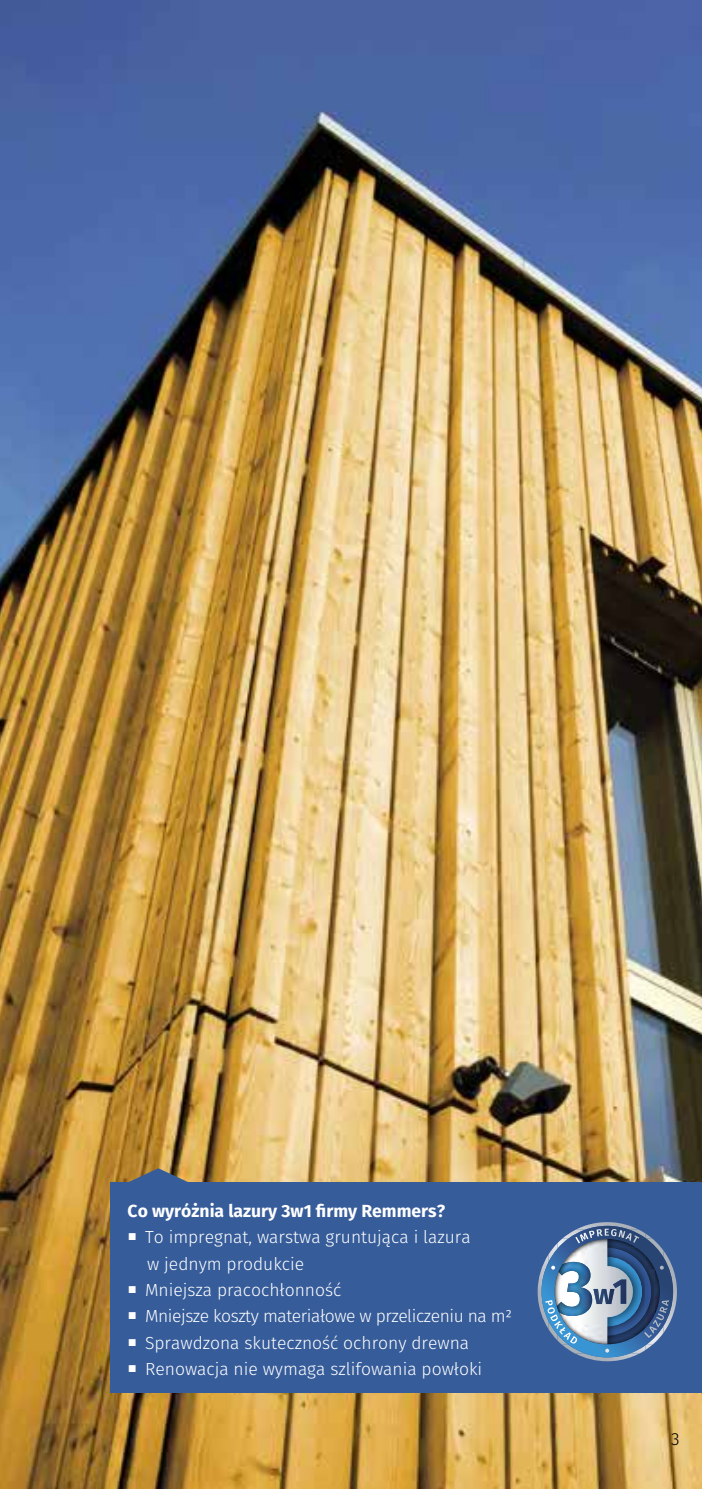
<style>
.page{position:relative;width:702px;height:1489px;background:#fff}
.page>*{position:absolute;margin:0;border:0;box-sizing:border-box;transform-origin:0 0}
.t1{font:300 17.5px/26.2px "Fira Sans";color:#fff}
.t2{font:300 17.5px "Fira Sans";letter-spacing:-.025em;color:#fff}
.t3{font:700 17.5px "Fira Sans";color:#fff}
.t4{font:300 17.5px "Fira Sans";color:#000}
</style>
<div class="page">
<img style="left:0;top:0;width:702px;height:1488px">
<div style="left:110px;top:1182px;width:592px;height:210px;background:#365c9a"></div>
<svg style="left:128px;top:1168px;width:61px;height:14px"></svg>
<svg style="left:537px;top:1222px;width:140px;height:139px"></svg>
<p class="t3" style="left:128px;top:1198px;width:319px">Co wyróżnia lazury 3w1 firmy Remmers?</p>
<p class="t1" style="left:147px;top:1223px;width:325px;text-indent:-20px">○ To impregnat, warstwa gruntująca i lazura w jednym produkcie</p>
<p class="t1" style="left:128px;top:1276px;width:215px">○ Mniejsza pracochłonność</p>
<p class="t2" style="left:128px;top:1303px;width:386px">○ Mniejsze koszty materiałowe w przeliczeniu na m2</p>
<p class="t1" style="left:128px;top:1328px;width:343px">○ Sprawdzona skuteczność ochrony drewna</p>
<p class="t1" style="left:128px;top:1355px;width:356px">○ Renowacja nie wymaga szlifowania powłoki</p>
<p class="t4" style="left:671px;top:1425px;width:10px">3</p>
</div>
